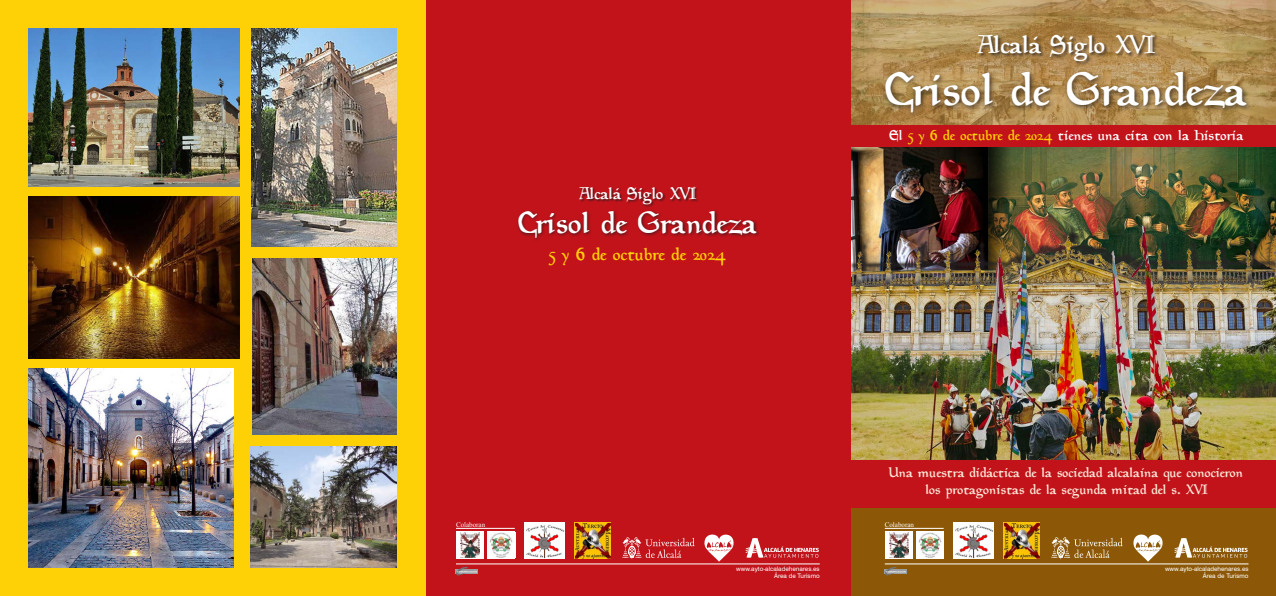
<style>
.page{position:relative;width:1276px;height:596px;background:#fff}
.page>*{position:absolute;margin:0;border:0;box-sizing:border-box;transform-origin:0 0}
.t1{font:47.2px "Goudy Medieval Alternate";color:#fff}
.t2{font:31.1px "Goudy Medieval Alternate";color:#fff}
.t3{font:25.9px "Goudy Medieval Alternate";color:#fff}
.t4{font:18px "Goudy Medieval Alternate";color:#fed006}
.t5{font:17.1px "Goudy Medieval Alternate";color:#fff}
.t6{font:14.7px "Goudy Medieval Alternate";color:#fff}
.t7{font:14px/17.7px "Goudy Medieval Alternate";color:#fee9d8;text-align:center}
.t8{font:7px "Times New Roman";color:#fff}
.t9{font:6.3px "Swiss 721 BT";color:#fff}
.s1{color:#fed006}
</style>
<div class="page">
<div style="left:849px;top:474px;width:427px;height:121px;background:#8c5807"></div>
<svg style="left:850px;top:0;width:426px;height:126px;background:#b38f58"></svg>
<img style="left:850px;top:147px;width:138px;height:70px">
<img style="left:988px;top:147px;width:288px;height:70px">
<div style="left:977px;top:34px;width:183px;height:32px;background:#231f20;opacity:.75"></div>
<div style="left:882px;top:69px;width:371px;height:50px;background:#231f20;opacity:.75"></div>
<img style="left:850px;top:219px;width:426px;height:240px">
<div style="left:849px;top:459px;width:427px;height:48px;background:#c2121a"></div>
<div style="left:849px;top:126px;width:427px;height:21px;background:#c2121a"></div>
<div style="left:425px;top:0;width:425px;height:595px;background:#c2121a"></div>
<div style="left:0;top:0;width:425px;height:595px;background:#fed006"></div>
<img style="left:28px;top:369px;width:206px;height:198px">
<img style="left:28px;top:196px;width:211px;height:163px">
<img style="left:28px;top:28px;width:212px;height:158px">
<img style="left:251px;top:446px;width:146px;height:121px">
<img style="left:251px;top:28px;width:146px;height:219px">
<img style="left:252px;top:259px;width:145px;height:175px">
<div style="left:579px;top:187px;width:120px;height:20px;background:#231f20;opacity:.75"></div>
<div style="left:517px;top:210px;width:244px;height:32px;background:#231f20;opacity:.75"></div>
<svg style="left:884px;top:569px;width:23px;height:4px"></svg>
<svg style="left:885px;top:566px;width:20px;height:9px"></svg>
<hr style="left:885px;top:563px;width:363px;height:1px;background:#fff">
<svg style="left:1174px;top:538px;width:73px;height:19px"></svg>
<img style="left:1051px;top:537px;width:72px;height:22px">
<div style="left:885px;top:531px;width:27px;height:27px;background:#fff"></div>
<img style="left:889px;top:532px;width:19px;height:25px">
<div style="left:916px;top:531px;width:28px;height:27px;background:#fff"></div>
<img style="left:918px;top:532px;width:24px;height:25px">
<img style="left:1003px;top:522px;width:36px;height:36px">
<img style="left:953px;top:522px;width:40px;height:36px">
<hr style="left:885px;top:528px;width:58px;height:1px;background:#fff">
<img style="left:1133px;top:534px;width:29px;height:27px">
<hr style="left:456px;top:569px;width:22px;height:4px;background:#9b9da0">
<svg style="left:456px;top:566px;width:21px;height:9px"></svg>
<hr style="left:456px;top:563px;width:364px;height:1px;background:#fff">
<svg style="left:745px;top:538px;width:74px;height:19px"></svg>
<img style="left:622px;top:537px;width:72px;height:22px">
<svg style="left:456px;top:531px;width:28px;height:27px"></svg>
<img style="left:461px;top:532px;width:18px;height:25px">
<div style="left:487px;top:531px;width:28px;height:27px;background:#fff"></div>
<img style="left:489px;top:532px;width:24px;height:25px">
<img style="left:574px;top:522px;width:36px;height:36px">
<img style="left:524px;top:522px;width:41px;height:36px">
<hr style="left:456px;top:528px;width:59px;height:1px;background:#fff">
<img style="left:704px;top:534px;width:30px;height:27px">
<p class="t5" style="left:580px;top:183px;width:118px">Alcalá Siglo XVI</p>
<p class="t2" style="left:518px;top:204px;width:241px">Crisol de Grandeza</p>
<p class="t4" style="left:549px;top:243px;width:178px">5 y 6 de octubre de 2024</p>
<p class="t3" style="left:978px;top:29px;width:178px">Alcalá Siglo XVI</p>
<p class="t1" style="left:885px;top:61px;width:364px">Crisol de Grandeza</p>
<p class="t6" style="left:889px;top:126px;width:356px">El <span class="s1">5 y 6 de octubre de 2024</span> tienes una cita con la Historia</p>
<p class="t8" style="left:456px;top:519px;width:31px">Colaboran</p>
<p class="t9" style="left:736px;top:564px;width:85px">www.ayto-alcaladehenares.es</p>
<p class="t9" style="left:774px;top:571px;width:47px">Área de Turismo</p>
<p class="t7" style="left:890px;top:463px;width:355px">Una muestra didáctica de la sociedad alcalaína que conocieron los protagonistas de la segunda mitad del s. XVI</p>
<p class="t8" style="left:885px;top:519px;width:31px">Colaboran</p>
<p class="t9" style="left:1165px;top:564px;width:85px">www.ayto-alcaladehenares.es</p>
<p class="t9" style="left:1202px;top:571px;width:47px">Área de Turismo</p>
</div>
